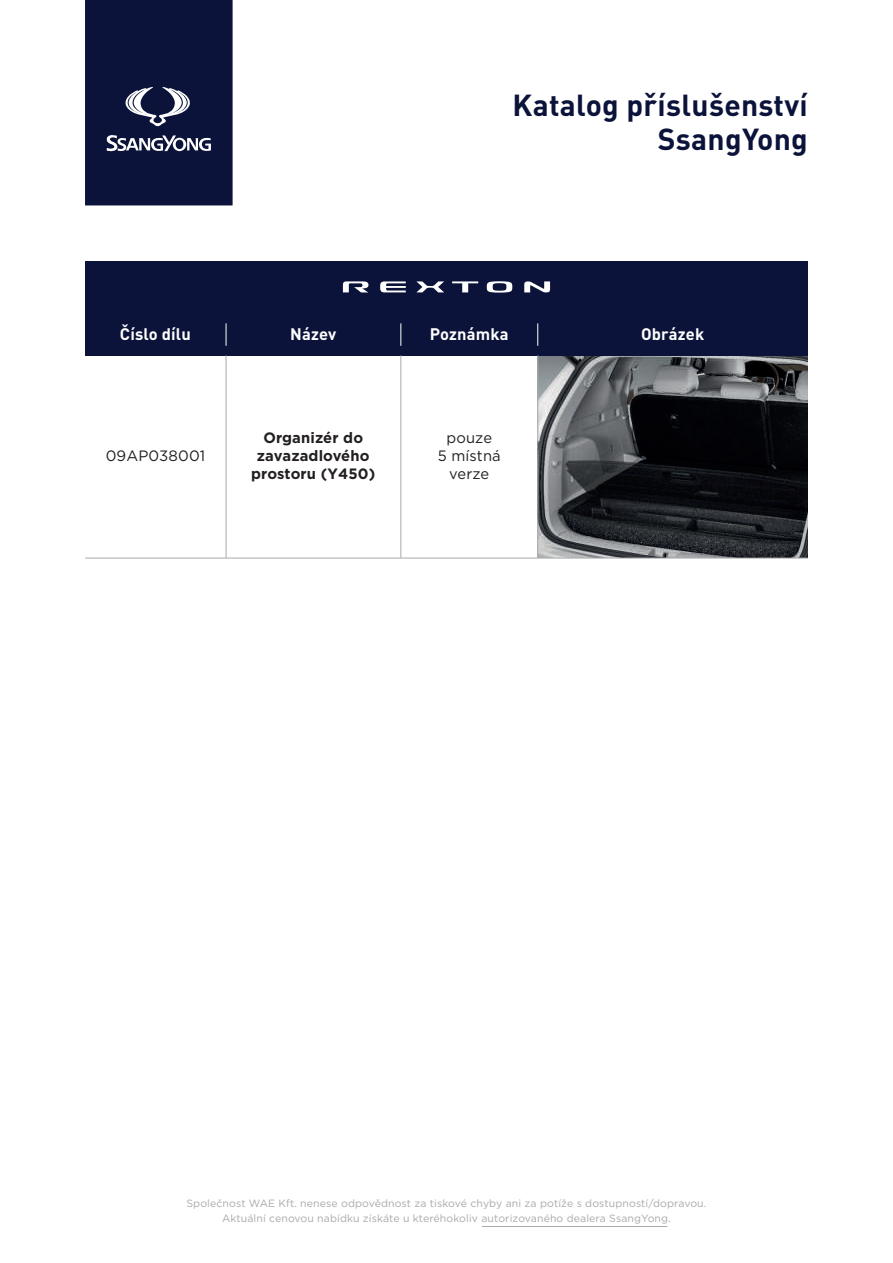
<style>
.page{position:relative;width:893px;height:1263px;background:#fff}
.page>*{position:absolute;margin:0;border:0;box-sizing:border-box;transform-origin:0 0}
.t1{font:700 30px/34.5px "DIN Pro";letter-spacing:.01em;color:#0c133a;text-align:right}
.t2{font:700 16.5px "DIN Pro";letter-spacing:.01em;color:#fff}
.t3{font:700 15px/18px "Gotham";letter-spacing:.01em;color:#231f20;text-align:center}
.t4{font:15px/18px "Gotham";letter-spacing:.01em;color:#231f20;text-align:center}
.t5{font:10.5px/15px "Gotham";letter-spacing:.01em;color:#a8a9ad;text-align:center}
</style>
<div class="page">
<img style="left:538px;top:355px;width:270px;height:203px">
<svg style="left:85px;top:0;width:148px;height:205px;background:#181f44"></svg>
<div style="left:85px;top:261px;width:723px;height:94px;background:#0c133a"></div>
<hr style="left:226px;top:355px;width:1px;height:203px;background:#a8a9ad">
<hr style="left:537px;top:355px;width:1px;height:203px;background:#a8a9ad">
<hr style="left:85px;top:558px;width:723px;height:1px;background:#a8a9ad">
<svg style="left:226px;top:323px;width:1px;height:23px"></svg>
<hr style="left:400px;top:355px;width:1px;height:203px;background:#a8a9ad">
<svg style="left:400px;top:323px;width:1px;height:23px"></svg>
<svg style="left:537px;top:323px;width:1px;height:23px"></svg>
<hr style="left:482px;top:1226px;width:185px;height:1px;background:#a8a9ad">
<svg style="left:452px;top:281px;width:26px;height:11px"></svg>
<svg style="left:487px;top:281px;width:25px;height:12px"></svg>
<svg style="left:380px;top:281px;width:26px;height:11px"></svg>
<svg style="left:343px;top:281px;width:25px;height:11px"></svg>
<svg style="left:416px;top:281px;width:28px;height:11px"></svg>
<svg style="left:524px;top:281px;width:26px;height:11px"></svg>
<h1 class="t1" style="left:513px;top:87px;width:297px">Katalog příslušenství<br>SsangYong</h1>
<h2 class="t2" style="left:120px;top:324px;width:72px">Číslo dílu</h2>
<h2 class="t2" style="left:290px;top:324px;width:48px">Název</h2>
<h2 class="t2" style="left:430px;top:324px;width:80px">Poznámka</h2>
<h2 class="t2" style="left:641px;top:324px;width:65px">Obrázek</h2>
<h3 class="t4" style="left:106px;top:447px;width:101px">09AP038001</h3>
<h3 class="t3" style="left:251px;top:428px;width:126px">Organizér do zavazadlového prostoru (Y450)</h3>
<h3 class="t4" style="left:438px;top:429px;width:65px">pouze<br>5 místná verze</h3>
<p class="t5" style="left:186px;top:1196px;width:521px">Společnost WAE Kft. nenese odpovědnost za tiskové chyby ani za potíže s dostupností/dopravou.<br>Aktuální cenovou nabídku získáte u kteréhokoliv autorizovaného dealera SsangYong.</p>
</div>
